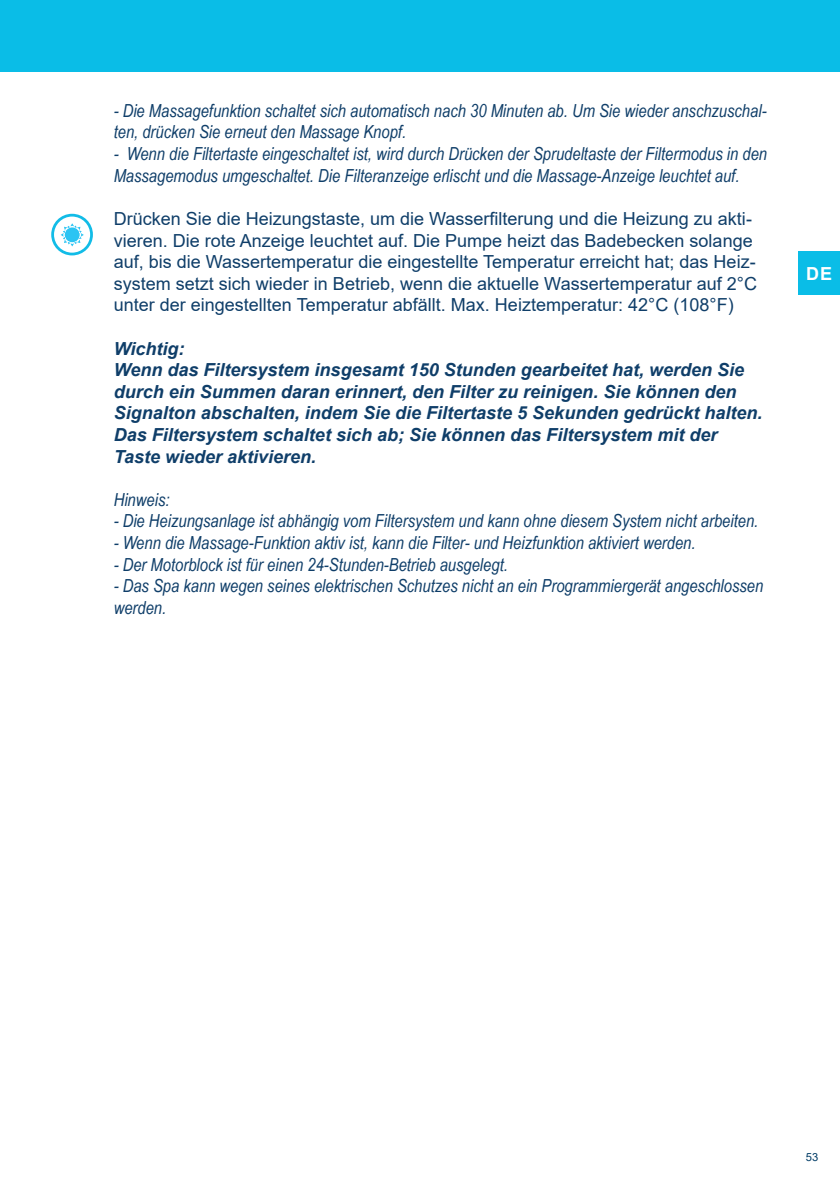
<style>
.page{position:relative;width:840px;height:1191px;background:#fff}
.page>*{position:absolute;margin:0;border:0;box-sizing:border-box;transform-origin:0 0}
.t1{font:italic 18px/21.6px "Arial Narrow";color:#0f3e69}
.t2{font:18px/21.6px "Arial";color:#0f3e69}
.t3{font:italic 700 18px/21.6px "Arial";color:#0f3e69}
.t4{font:700 18px "Arial";color:#fff}
.t5{font:11.2px "Arial";color:#003c66}
</style>
<div class="page">
<div style="left:0;top:0;width:839px;height:72px;background:#0abde7"></div>
<div style="left:797px;top:251px;width:42px;height:44px;background:#0abde7"></div>
<div style="left:51px;top:214px;width:42px;height:41px;border:3px solid #12bce7;border-radius:50%"></div>
<svg style="left:61px;top:223px;width:23px;height:23px"></svg>
<p class="t1" style="left:114px;top:99px;width:654px">- Die Massagefunktion schaltet sich automatisch nach 30 Minuten ab. Um Sie wieder anschzuschal&shy;ten, drücken Sie erneut den Massage Knopf.</p>
<p class="t1" style="left:114px;top:143px;width:654px">- Wenn die Filtertaste eingeschaltet ist, wird durch Drücken der Sprudeltaste der Filtermodus in den<br>Massagemodus umgeschaltet. Die Filteranzeige erlischt und die Massage-Anzeige leuchtet auf.</p>
<p class="t2" style="left:114px;top:208px;width:644px">Drücken Sie die Heizungstaste, um die Wasserfilterung und die Heizung zu akti&shy;vieren. Die rote Anzeige leuchtet auf. Die Pumpe heizt das Badebecken solange auf, bis die Wassertemperatur die eingestellte Temperatur erreicht hat; das Heiz&shy;system setzt sich wieder in Betrieb, wenn die aktuelle Wassertemperatur auf 2°C unter der eingestellten Temperatur abfällt. Max. Heiztemperatur: 42°C (108°F)</p>
<p class="t3" style="left:114px;top:338px;width:72px">Wichtig:</p>
<p class="t3" style="left:114px;top:359px;width:650px">Wenn das Filtersystem insgesamt 150 Stunden gearbeitet hat, werden Sie durch ein Summen daran erinnert, den Filter zu reinigen. Sie können den Signalton abschalten, indem Sie die Filtertaste 5 Sekunden gedrückt halten.<br>Das Filtersystem schaltet sich ab; Sie können das Filtersystem mit der Taste wieder aktivieren.</p>
<p class="t1" style="left:114px;top:488px;width:57px">Hinweis:</p>
<p class="t1" style="left:114px;top:510px;width:646px">- Die Heizungsanlage ist abhängig vom Filtersystem und kann ohne diesem System nicht arbeiten.</p>
<p class="t1" style="left:114px;top:531px;width:583px">- Wenn die Massage-Funktion aktiv ist, kann die Filter- und Heizfunktion aktiviert werden.</p>
<p class="t1" style="left:114px;top:553px;width:395px">- Der Motorblock ist für einen 24-Stunden-Betrieb ausgelegt.</p>
<p class="t1" style="left:114px;top:575px;width:650px">- Das Spa kann wegen seines elektrischen Schutzes nicht an ein Programmiergerät angeschlossen werden.</p>
<p class="t4" style="left:805px;top:261px;width:27px">DE</p>
<p class="t5" style="left:805px;top:1149px;width:14px">53</p>
</div>
